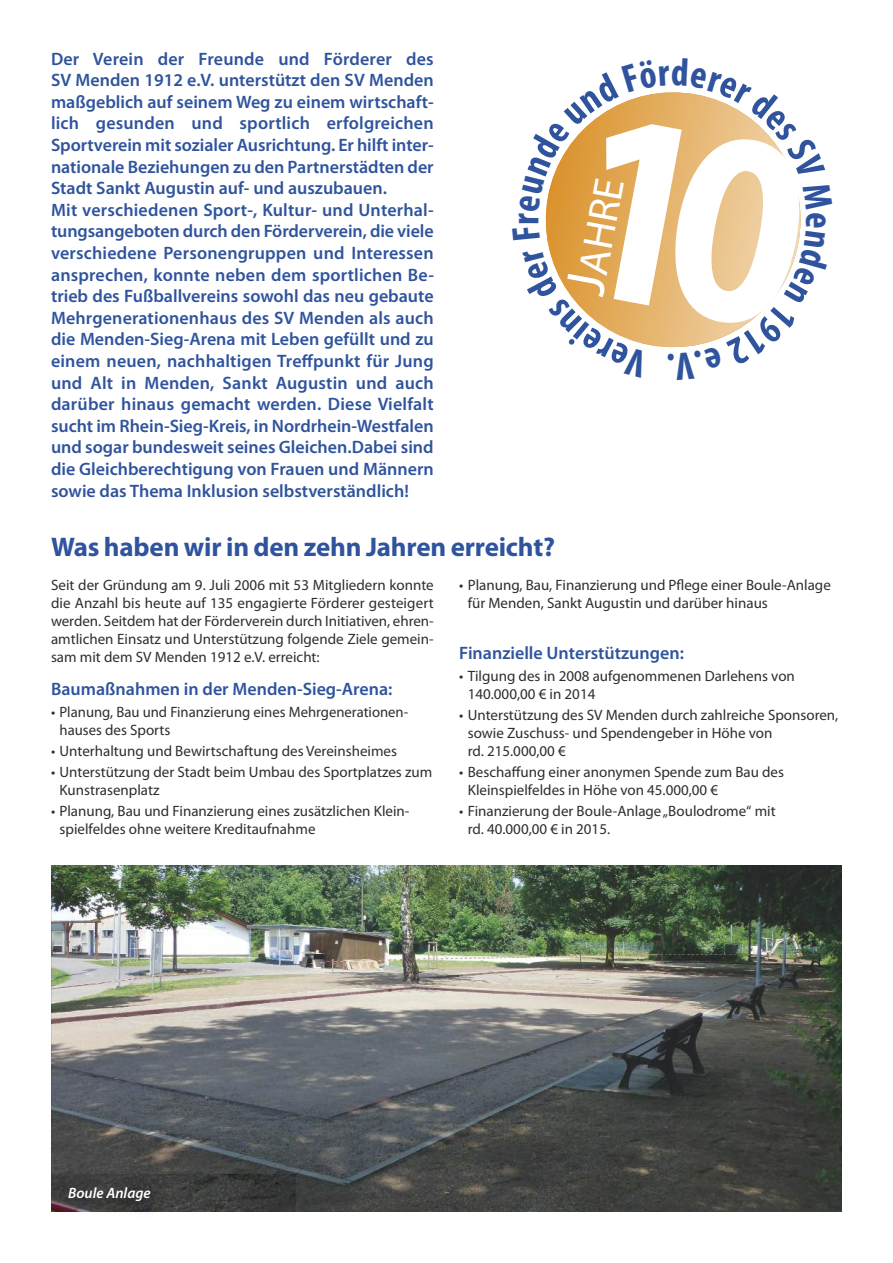
<style>
.page{position:relative;width:893px;height:1263px;background:#fff}
.page>*{position:absolute;margin:0;border:0;box-sizing:border-box;transform-origin:0 0}
.t1{font:42.3px "Myriad Pro";color:#fff}
.t2{font:700 condensed 39.6px "Myriad Pro";color:#2f549d}
.t3{font:700 27px "Myriad Pro";letter-spacing:-.005em;color:#2f549d}
.t4{font:600 18px/21.6px "Myriad Pro";color:#2f549d}
.t5{font:15px/18px "Myriad Pro";color:#2e2e2e}
.t6{font:italic 600 15px "Myriad Pro";color:#fff}
.s1{font-size:56.55px}
</style>
<div class="page">
<img style="left:51px;top:866px;width:791px;height:346px">
<img style="left:51px;top:1174px;width:245px;height:38px">
<svg style="left:545px;top:212px;width:130px;height:136px;background:#e0a551"></svg>
<svg style="left:577px;top:212px;width:224px;height:121px;background:#e6b56f"></svg>
<svg style="left:545px;top:248px;width:103px;height:100px"></svg>
<svg style="left:546px;top:92px;width:255px;height:120px"></svg>
<svg style="left:675px;top:230px;width:126px;height:117px"></svg>
<p class="t4" style="left:51px;top:49px;width:385px">Der Verein der Freunde und Förderer des SV Menden 1912 e.V. unterstützt den SV Menden maßgeblich auf seinem Weg zu einem wirtschaft&shy;lich gesunden und sportlich erfolgreichen Sportverein mit sozialer Ausrichtung. Er hilft inter&shy;nationale Beziehungen zu den Partnerstädten der Stadt Sankt Augustin auf- und auszubauen.<br>Mit verschiedenen Sport-, Kultur- und Unterhal&shy;tungsangeboten durch den Förderverein, die viele verschiedene Personengruppen und Interessen ansprechen, konnte neben dem sportlichen Be&shy;trieb des Fußballvereins sowohl das neu gebaute Mehrgenerationenhaus des SV Menden als auch die Menden-Sieg-Arena mit Leben gefüllt und zu einem neuen, nachhaltigen Treffpunkt für Jung und Alt in Menden, Sankt Augustin und auch darüber hinaus gemacht werden. Diese Vielfalt sucht im Rhein-Sieg-Kreis, in Nordrhein-Westfalen und sogar bundesweit seines Gleichen.Dabei sind die Gleichberechtigung von Frauen und Männern sowie das Thema Inklusion selbstverständlich!</p>
<h1 class="t1" style="left:573px;top:292px;width:120px;rotate:-79deg"><span class="s1">J</span>ahre</h1>
<h2 class="t2" style="left:511px;top:225px;width:13px;rotate:-90deg">r</h2>
<h2 class="t2" style="left:833px;top:212px;width:18px;rotate:90deg">e</h2>
<h2 class="t2" style="left:676px;top:381px;width:11px;rotate:-180deg">.</h2>
<h3 class="t3" style="left:51px;top:537px;width:506px">Was haben wir in den zehn Jahren erreicht?</h3>
<p class="t5" style="left:51px;top:577px;width:384px;text-align:justify">Seit der Gründung am 9. Juli 2006 mit 53 Mitgliedern konnte die anzahl bis heute auf 135 engagierte Förderer gesteigert werden. Seitdem hat der Förderverein durch Initiativen, ehren&shy;amtlichen einsatz und Unterstützung folgende Ziele gemein&shy;sam mit dem SV Menden 1912 e.V. erreicht:</p>
<p class="t4" style="left:51px;top:679px;width:343px">Baumaßnahmen in der Menden-Sieg-Arena:</p>
<p class="t5" style="left:60px;top:704px;width:350px;text-indent:-9px">• Planung, Bau und Finanzierung eines Mehrgenerationen&shy;hauses des Sports</p>
<p class="t5" style="left:51px;top:743px;width:347px">• Unterhaltung und Bewirtschaftung des Vereinsheimes</p>
<p class="t5" style="left:60px;top:764px;width:374px;text-indent:-9px">• Unterstützung der Stadt beim Umbau des Sportplatzes zum<br>Kunstrasenplatz</p>
<p class="t5" style="left:60px;top:803px;width:351px;text-indent:-9px">• Planung, Bau und Finanzierung eines zusätzlichen Klein&shy;spielfeldes ohne weitere Kreditaufnahme</p>
<p class="t5" style="left:468px;top:577px;width:365px;text-indent:-9px">• Planung, Bau, Finanzierung und Pflege einer Boule-anlage für Menden, Sankt augustin und darüber hinaus</p>
<p class="t4" style="left:459px;top:643px;width:226px">Finanzielle Unterstützungen:</p>
<p class="t5" style="left:468px;top:668px;width:329px;text-indent:-9px">• Tilgung des in 2008 aufgenommenen Darlehens von<br>140.000,00 € in 2014</p>
<p class="t5" style="left:468px;top:707px;width:372px;text-indent:-9px">• Unterstützung des SV Menden durch zahlreiche Sponsoren, sowie Zuschuss- und Spendengeber in höhe von<br>rd. 215.000,00 €</p>
<p class="t5" style="left:468px;top:764px;width:318px;text-indent:-9px">• Beschaffung einer anonymen Spende zum Bau des<br>Kleinspielfeldes in höhe von 45.000,00 €</p>
<p class="t5" style="left:468px;top:803px;width:309px;text-indent:-9px">• Finanzierung der Boule-anlage„Boulodrome“ mit rd. 40.000,00 € in 2015.</p>
<p class="t6" style="left:68px;top:1187px;width:84px">Boule Anlage</p>
</div>
